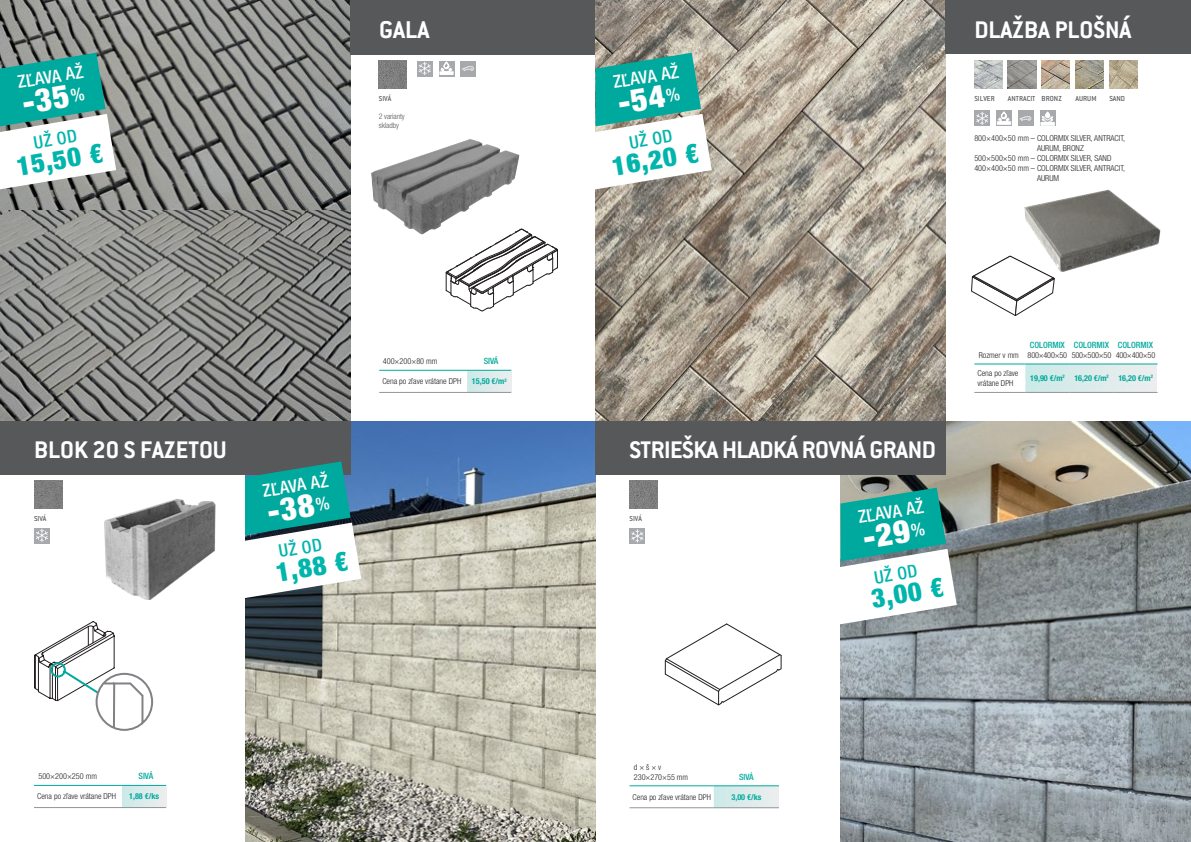
<style>
.page{position:relative;width:1191px;height:842px;background:#fff}
.page>*{position:absolute;margin:0;border:0;box-sizing:border-box;transform-origin:0 0}
.t1{font:900 condensed 32px "Helvetica Neue";color:#fff}
.t2{font:700 26.6px "ITC Conduit LTCE";color:#fff}
.t3{font:700 26.4px "ITC Conduit LTCE";letter-spacing:-.01em;color:#fff}
.t4{font:900 condensed 26.4px "Helvetica Neue";color:#00b5ac}
.t5{font:500 condensed 17.6px "Helvetica Neue LT Pro";color:#fff}
.t6{font:500 condensed 17.6px "Helvetica Neue LT Pro";color:#00b5ac}
.t7{font:500 condensed 8.7px "Helvetica Neue LT Pro";color:#00a99d}
.t8{font:500 condensed 8.6px "Helvetica Neue LT Pro";color:#00a99d}
.t9{font:300 condensed 8.2px/9.9px "Helvetica Neue LT Pro";color:#231f20}
.t10{font:700 condensed 8.2px "Helvetica Neue LT Pro";color:#00a99d}
.t11{font:700 condensed 8.1px "Helvetica Neue LT Pro";color:#00a99d}
.t12{font:300 condensed 8.1px/9.8px "Helvetica Neue LT Pro";color:#231f20}
.t13{font:500 8px "ITC Conduit LTCE";color:#57585a}
.t14{font:500 7.9px "ITC Conduit LTCE";color:#57585a}
.t15{font:300 condensed 7.7px/8.8px "Helvetica Neue LT Pro";letter-spacing:-.01em;color:#57585a}
.s1{font-family:"Helvetica Neue LT Pro";font-weight:500;font-size:18.3px}
.s2{font-size:8.1px}
</style>
<div class="page">
<div style="left:417px;top:61px;width:15px;height:15px;background:#a8a9ad"></div>
<svg style="left:418px;top:62px;width:13px;height:13px"></svg>
<div style="left:439px;top:61px;width:15px;height:15px;background:#a8a9ad"></div>
<svg style="left:439px;top:62px;width:14px;height:13px"></svg>
<div style="left:460px;top:61px;width:16px;height:15px;background:#a8a9ad"></div>
<svg style="left:462px;top:66px;width:12px;height:5px"></svg>
<img style="left:371px;top:139px;width:148px;height:96px">
<svg style="left:445px;top:229px;width:113px;height:82px"></svg>
<img style="left:379px;top:61px;width:28px;height:28px">
<img style="left:0;top:0;width:350px;height:421px">
<div style="left:350px;top:0;width:245px;height:54px;background:#57585a"></div>
<svg style="left:379px;top:369px;width:132px;height:23px"></svg>
<hr style="left:379px;top:370px;width:88px;height:1px;background:#00a99d">
<hr style="left:467px;top:370px;width:44px;height:1px;background:#00a99d">
<hr style="left:379px;top:392px;width:88px;height:1px;background:#939598">
<hr style="left:467px;top:392px;width:44px;height:1px;background:#939598">
<svg style="left:0;top:53px;width:116px;height:136px"></svg>
<img style="left:245px;top:421px;width:350px;height:421px">
<div style="left:0;top:421px;width:350px;height:53px;background:#57585a"></div>
<svg style="left:235px;top:461px;width:126px;height:139px"></svg>
<div style="left:34px;top:528px;width:16px;height:15px;background:#a8a9ad"></div>
<svg style="left:36px;top:529px;width:12px;height:13px"></svg>
<img style="left:34px;top:480px;width:28px;height:28px">
<svg style="left:34px;top:784px;width:132px;height:23px"></svg>
<hr style="left:34px;top:785px;width:88px;height:1px;background:#00a99d">
<hr style="left:122px;top:785px;width:44px;height:1px;background:#00a99d">
<hr style="left:34px;top:807px;width:88px;height:1px;background:#939598">
<hr style="left:122px;top:807px;width:44px;height:1px;background:#939598">
<svg style="left:974px;top:363px;width:183px;height:29px"></svg>
<hr style="left:974px;top:364px;width:51px;height:1px;background:#00a99d">
<hr style="left:1025px;top:364px;width:44px;height:1px;background:#00a99d">
<hr style="left:1069px;top:364px;width:44px;height:1px;background:#00a99d">
<hr style="left:1113px;top:364px;width:44px;height:1px;background:#00a99d">
<hr style="left:974px;top:392px;width:51px;height:1px;background:#939598">
<hr style="left:1025px;top:392px;width:44px;height:1px;background:#939598">
<hr style="left:1069px;top:392px;width:44px;height:1px;background:#939598">
<hr style="left:1113px;top:392px;width:44px;height:1px;background:#939598">
<img style="left:595px;top:0;width:351px;height:421px">
<div style="left:946px;top:0;width:245px;height:54px;background:#57585a"></div>
<img style="left:974px;top:60px;width:28px;height:28px">
<img style="left:1008px;top:60px;width:28px;height:28px">
<svg style="left:585px;top:53px;width:126px;height:138px"></svg>
<img style="left:840px;top:421px;width:351px;height:421px">
<div style="left:595px;top:421px;width:351px;height:53px;background:#57585a"></div>
<svg style="left:629px;top:786px;width:150px;height:21px"></svg>
<hr style="left:629px;top:785px;width:84px;height:1px;background:#00a99d">
<hr style="left:713px;top:785px;width:66px;height:1px;background:#00a99d">
<hr style="left:629px;top:807px;width:84px;height:1px;background:#939598">
<hr style="left:713px;top:807px;width:66px;height:1px;background:#939598">
<div style="left:629px;top:528px;width:16px;height:16px;background:#a8a9ad"></div>
<svg style="left:631px;top:529px;width:12px;height:14px"></svg>
<svg style="left:840px;top:488px;width:116px;height:138px"></svg>
<svg style="left:971px;top:256px;width:84px;height:60px"></svg>
<img style="left:1075px;top:60px;width:28px;height:28px">
<img style="left:1041px;top:60px;width:29px;height:28px">
<svg style="left:665px;top:624px;width:116px;height:81px"></svg>
<img style="left:629px;top:480px;width:28px;height:28px">
<img style="left:1020px;top:189px;width:141px;height:88px">
<div style="left:974px;top:111px;width:16px;height:15px;background:#a8a9ad"></div>
<svg style="left:976px;top:112px;width:12px;height:13px"></svg>
<div style="left:996px;top:111px;width:15px;height:15px;background:#a8a9ad"></div>
<svg style="left:997px;top:112px;width:14px;height:13px"></svg>
<div style="left:1018px;top:111px;width:15px;height:15px;background:#a8a9ad"></div>
<svg style="left:1020px;top:116px;width:11px;height:5px"></svg>
<svg style="left:1040px;top:111px;width:15px;height:15px"></svg>
<svg style="left:1040px;top:112px;width:14px;height:14px"></svg>
<img style="left:104px;top:499px;width:112px;height:101px">
<svg style="left:34px;top:621px;width:119px;height:110px"></svg>
<img style="left:1109px;top:60px;width:28px;height:28px">
<h2 class="t2" style="left:379px;top:14px;width:52px">GALA</h2>
<h3 class="t3" style="left:974px;top:14px;width:159px">DLAŽBA PLOŠNÁ</h3>
<h3 class="t5" style="left:16px;top:72px;width:68px;rotate:-9deg">ZĽAVA AŽ</h3>
<h1 class="t1" style="left:19px;top:77px;width:64px;rotate:-9deg">-35<span class="s1">%</span></h1>
<h3 class="t6" style="left:32px;top:132px;width:45px;rotate:-9deg">UŽ OD</h3>
<h3 class="t4" style="left:14px;top:145px;width:89px;rotate:-9deg">15,50 €</h3>
<p class="t14" style="left:379px;top:94px;width:14px">SIVÁ</p>
<p class="t15" style="left:379px;top:112px;width:27px">2 varianty skladby</p>
<h3 class="t5" style="left:612px;top:72px;width:68px;rotate:-9deg">ZĽAVA AŽ</h3>
<h1 class="t1" style="left:614px;top:77px;width:64px;rotate:-9deg">-54<span class="s1">%</span></h1>
<h3 class="t6" style="left:627px;top:132px;width:45px;rotate:-9deg">UŽ OD</h3>
<h3 class="t4" style="left:609px;top:145px;width:89px;rotate:-9deg">16,20 €</h3>
<p class="t14" style="left:974px;top:94px;width:22px">SILVER</p>
<p class="t14" style="left:1008px;top:94px;width:29px">ANTRACIT</p>
<p class="t13" style="left:1041px;top:94px;width:22px">BRONZ</p>
<p class="t13" style="left:1075px;top:94px;width:22px">AURUM</p>
<p class="t13" style="left:1109px;top:94px;width:17px">SAND</p>
<p class="t9" style="left:974px;top:133px;width:152px">800×400×50 mm – COLORMIX SILVER, ANTRACIT,</p>
<p class="t9" style="left:1037px;top:143px;width:48px">AURUM, BRONZ</p>
<p class="t9" style="left:974px;top:153px;width:139px">500×500×50 mm – COLORMIX SILVER, SAND</p>
<p class="t9" style="left:974px;top:163px;width:152px">400×400×50 mm – COLORMIX SILVER, ANTRACIT,</p>
<p class="t9" style="left:1037px;top:173px;width:24px">AURUM</p>
<p class="t9" style="left:383px;top:356px;width:56px">400×200×80 mm</p>
<p class="t7" style="left:484px;top:356px;width:16px">SIVÁ</p>
<p class="t9" style="left:978px;top:350px;width:42px">Rozmer v mm</p>
<p class="t7" style="left:1029px;top:340px;width:37px">COLORMIX</p>
<p class="t9" style="left:1027px;top:350px;width:41px">800×400×50</p>
<p class="t7" style="left:1074px;top:340px;width:37px">COLORMIX</p>
<p class="t9" style="left:1071px;top:350px;width:41px">500×500×50</p>
<p class="t7" style="left:1118px;top:340px;width:37px">COLORMIX</p>
<p class="t9" style="left:1115px;top:350px;width:41px">400×400×50</p>
<p class="t9" style="left:382px;top:376px;width:81px">Cena po zľave vrátane DPH</p>
<p class="t10" style="left:472px;top:376px;width:36px">15,50 <span class="s2">€/m</span><sup>2</sup></p>
<p class="t9" style="left:977px;top:368px;width:42px">Cena po zľave vrátane DPH</p>
<p class="t11" style="left:1030px;top:373px;width:124px">19,90 €/m<sup>2</sup> 16,20 €/m<sup>2</sup> 16,20 €/m<sup>2</sup></p>
<h3 class="t3" style="left:34px;top:434px;width:194px">BLOK 20 S FAZETOU</h3>
<h3 class="t3" style="left:629px;top:434px;width:308px">STRIEŠKA HLADKÁ ROVNÁ GRAND</h3>
<p class="t14" style="left:34px;top:514px;width:14px">SIVÁ</p>
<h3 class="t5" style="left:261px;top:480px;width:68px;rotate:-9deg">ZĽAVA AŽ</h3>
<h1 class="t1" style="left:264px;top:486px;width:64px;rotate:-9deg">-38<span class="s1">%</span></h1>
<h3 class="t6" style="left:277px;top:541px;width:45px;rotate:-9deg">UŽ OD</h3>
<h3 class="t4" style="left:273px;top:551px;width:74px;rotate:-9deg">1,88 €</h3>
<p class="t14" style="left:629px;top:514px;width:14px">SIVÁ</p>
<h3 class="t5" style="left:856px;top:506px;width:68px;rotate:-9deg">ZĽAVA AŽ</h3>
<h1 class="t1" style="left:859px;top:512px;width:64px;rotate:-9deg">-29<span class="s1">%</span></h1>
<h3 class="t6" style="left:872px;top:567px;width:45px;rotate:-9deg">UŽ OD</h3>
<h3 class="t4" style="left:868px;top:577px;width:74px;rotate:-9deg">3,00 €</h3>
<p class="t9" style="left:38px;top:771px;width:60px">500×200×250 mm</p>
<p class="t7" style="left:138px;top:771px;width:16px">SIVÁ</p>
<p class="t9" style="left:37px;top:791px;width:81px">Cena po zľave vrátane DPH</p>
<p class="t11" style="left:129px;top:792px;width:31px">1,88 €/ks</p>
<p class="t12" style="left:634px;top:762px;width:56px">d × š × v<br>230×270×55 mm</p>
<p class="t8" style="left:739px;top:771px;width:16px">SIVÁ</p>
<p class="t12" style="left:632px;top:792px;width:80px">Cena po zľave vrátane DPH</p>
<p class="t11" style="left:731px;top:792px;width:31px">3,00 €/ks</p>
</div>
